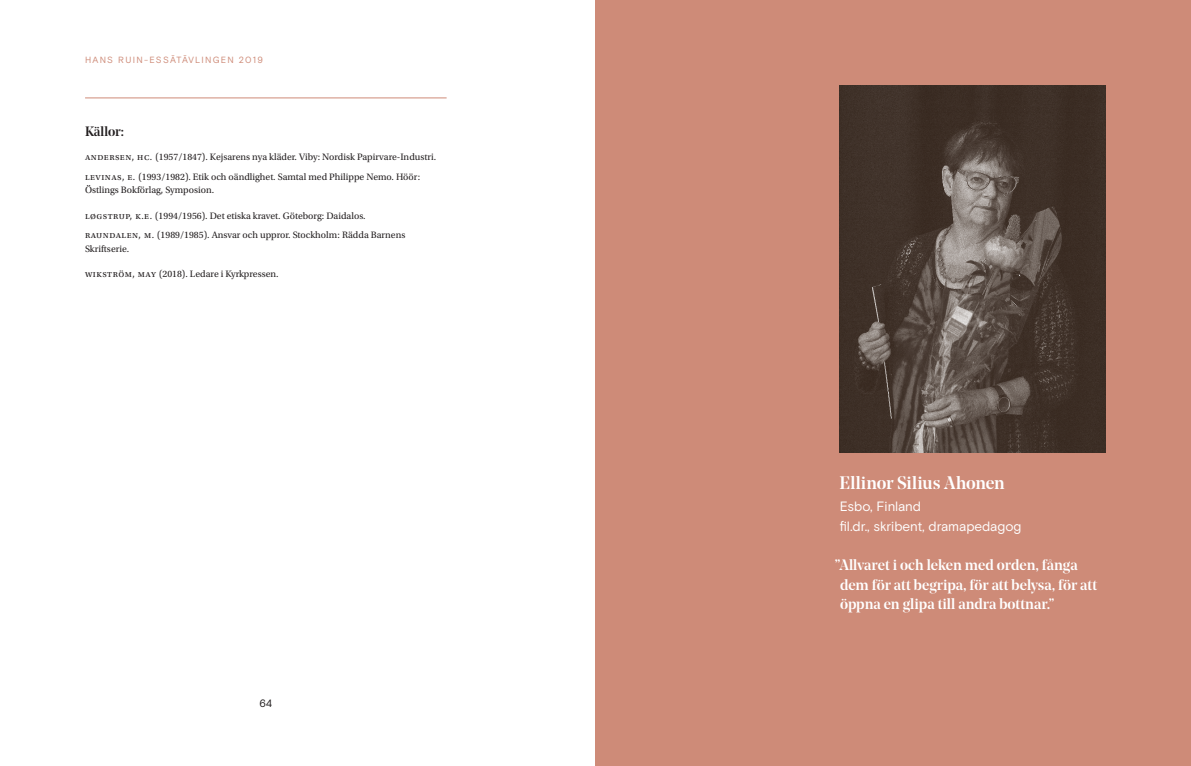
<style>
.page{position:relative;width:1191px;height:766px;background:#fff}
.page>*{position:absolute;margin:0;border:0;box-sizing:border-box;transform-origin:0 0}
.t1{font:500 18px "Noe Display";letter-spacing:-.005em;color:#fff}
.t2{font:500 15px/19.5px "Noe Display";color:#fff}
.t3{font:13.5px/19.5px "Basis Grotesque Pro";color:#fff}
.t4{font:500 13.5px "Noe Display";color:#231f20}
.t5{font:10.65px "Basis Grotesque Pro";color:#231f20}
.t6{font:9.75px/19.5px "Utopia Std";color:#231f20}
.t7{font:9.75px "Utopia Std";letter-spacing:.05em;color:#231f20}
.t8{font:9px "Basis Grotesque Pro";letter-spacing:.135em;color:#ce8b78}
</style>
<div class="page">
<hr style="left:85px;top:98px;width:361px;height:1px;background:#ce8b78">
<div style="left:595px;top:0;width:596px;height:765px;background:#ce8b78"></div>
<img style="left:839px;top:85px;width:267px;height:368px">
<p class="t8" style="left:85px;top:54px;width:179px">HANS RUIN-ESSÄTÄVLINGEN 2019</p>
<h3 class="t4" style="left:85px;top:123px;width:40px">Källor:</h3>
<p class="t6" style="left:85px;top:147px;width:353px">Andersen, HC. (1957/1847). Kejsarens nya kläder. Viby: Nordisk Papirvare-Industri.<br>Levinas, e. (1993/1982). Etik och oändlighet. Samtal med Philippe Nemo. Höör:</p>
<p class="t6" style="left:85px;top:180px;width:131px">Östlings Bokförlag, Symposion.</p>
<p class="t6" style="left:85px;top:206px;width:322px">Løgstrup, K.E. (1994/1956). Det etiska kravet. Göteborg: Daidalos.<br>Raundalen, M. (1989/1985). Ansvar och uppror. Stockholm: Rädda Barnens</p>
<p class="t6" style="left:85px;top:239px;width:46px">Skriftserie.</p>
<p class="t7" style="left:85px;top:269px;width:195px">Wikström, May (2018). Ledare i Kyrkpressen.</p>
<p class="t5" style="left:259px;top:696px;width:14px">64</p>
<h1 class="t1" style="left:839px;top:471px;width:167px">Ellinor Silius Ahonen</h1>
<h3 class="t3" style="left:839px;top:497px;width:183px">ESBO, FINLAND<br>FIL.DR., SKRIBENT, DRAMAPEDAGOG</h3>
<h2 class="t2" style="left:840px;top:554px;width:259px;text-indent:-5px">”Allvaret i och leken med orden, fånga dem för att begripa, för att belysa, för att öppna en glipa till andra bottnar.”</h2>
</div>
